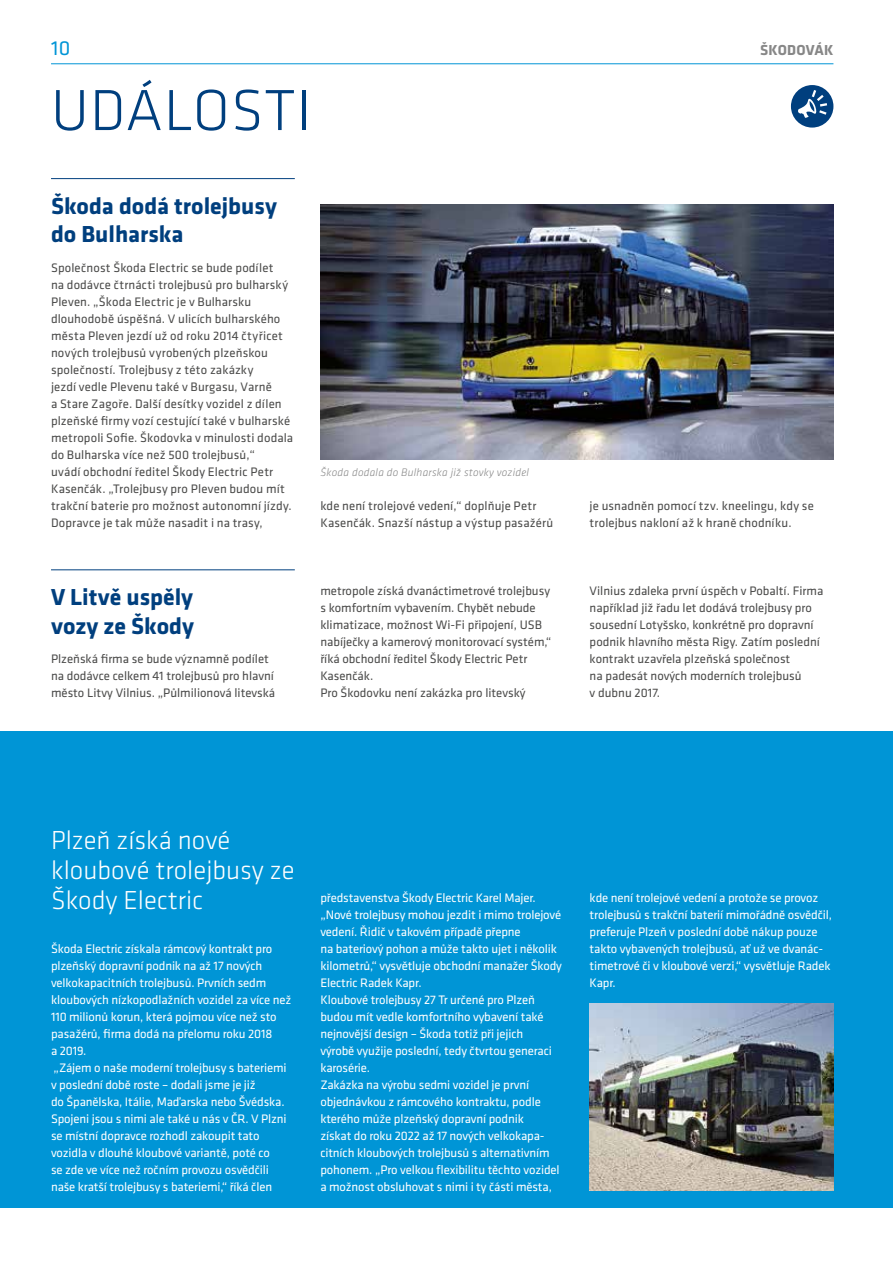
<style>
.page{position:relative;width:893px;height:1263px;background:#fff}
.page>*{position:absolute;margin:0;border:0;box-sizing:border-box;transform-origin:0 0}
.t1{font:300 60px "Klavika";letter-spacing:.02em;color:#003f7e}
.t2{font:300 27px/30px "Klavika";color:#fff}
.t3{font:700 24px/28.8px "Klavika";color:#003f7e}
.t4{font:21px "Klavika";color:#0095d6}
.t5{font:700 15px "Klavika";letter-spacing:.02em;color:#878787}
.t6{font:12.75px/17px "Klavika";letter-spacing:-.01em;color:#fff}
.t7{font:12.75px/17px "Klavika";letter-spacing:.005em;color:#4a4a49}
.t8{font:italic 300 11.25px "Klavika";letter-spacing:.02em;color:#878787}
</style>
<div class="page">
<svg style="left:791px;top:85px;width:42px;height:43px"></svg>
<div style="left:0;top:731px;width:893px;height:477px;background:#0095d6"></div>
<hr style="left:51px;top:178px;width:244px;height:1px;background:#003f7e">
<hr style="left:51px;top:569px;width:244px;height:1px;background:#003f7e">
<img style="left:320px;top:204px;width:513px;height:255px">
<img style="left:590px;top:1003px;width:243px;height:188px">
<hr style="left:51px;top:63px;width:782px;height:1px;background:#0095d6">
<h3 class="t4" style="left:51px;top:35px;width:21px">10</h3>
<p class="t5" style="left:760px;top:39px;width:75px">ŠKODOVÁK</p>
<h1 class="t1" style="left:51px;top:74px;width:262px">UDÁLOSTI</h1>
<h3 class="t3" style="left:51px;top:190px;width:227px">Škoda dodá trolejbusy do Bulharska</h3>
<p class="t7" style="left:51px;top:259px;width:244px">Společnost Škoda Electric se bude podílet<br>na dodávce čtrnácti trolejbusů pro bulharský Pleven. „Škoda Electric je v Bulharsku dlouhodobě úspěšná. V ulicích bulharského města Pleven jezdí už od roku 2014 čtyřicet nových trolejbusů vyrobených plzeňskou společností. Trolejbusy z této zakázky<br>jezdí vedle Plevenu také v Burgasu, Varně<br>a Stare Zagoře. Další desítky vozidel z dílen plzeňské firmy vozí cestující také v bulharské metropoli Sofie. Škodovka v minulosti dodala do Bulharska více než 500 trolejbusů,“<br>uvádí obchodní ředitel Škody Electric Petr Kasenčák. „Trolejbusy pro Pleven budou mít trakční baterie pro možnost autonomní jízdy.<br>Dopravce je tak může nasadit i na trasy,</p>
<h3 class="t3" style="left:51px;top:581px;width:145px">V Litvě uspěly vozy ze Škody</h3>
<p class="t7" style="left:51px;top:650px;width:226px">Plzeňská firma se bude významně podílet na dodávce celkem 41 trolejbusů pro hlavní město Litvy Vilnius. „Půlmilionová litevská</p>
<p class="t8" style="left:320px;top:466px;width:210px">Škoda dodala do Bulharska již stovky vozidel</p>
<p class="t7" style="left:320px;top:497px;width:234px">kde není trolejové vedení,“ doplňuje Petr<br>Kasenčák. Snazší nástup a výstup pasažérů</p>
<p class="t7" style="left:590px;top:497px;width:226px">je usnadněn pomocí tzv. kneelingu, kdy se trolejbus nakloní až k hraně chodníku.</p>
<p class="t7" style="left:320px;top:582px;width:233px">metropole získá dvanáctimetrové trolejbusy s komfortním vybavením. Chybět nebude klimatizace, možnost Wi-Fi připojení, USB nabíječky a kamerový monitorovací systém,“ říká obchodní ředitel Škody Electric Petr Kasenčák.<br>Pro Škodovku není zakázka pro litevský</p>
<p class="t7" style="left:590px;top:582px;width:235px">Vilnius zdaleka první úspěch v Pobaltí. Firma například již řadu let dodává trolejbusy pro sousední Lotyšsko, konkrétně pro dopravní podnik hlavního města Rigy. Zatím poslední kontrakt uzavřela plzeňská společnost<br>na padesát nových moderních trolejbusů<br>v dubnu 2017.</p>
<h2 class="t2" style="left:51px;top:825px;width:245px">Plzeň získá nové kloubové trolejbusy ze<br>Škody Electric</h2>
<p class="t6" style="left:51px;top:939px;width:242px">Škoda Electric získala rámcový kontrakt pro plzeňský dopravní podnik na až 17 nových velkokapacitních trolejbusů. Prvních sedm kloubových nízkopodlažních vozidel za více než 110 milionů korun, která pojmou více než sto pasažérů, firma dodá na přelomu roku 2018<br>a 2019.<br>„Zájem o naše moderní trolejbusy s bateriemi v poslední době roste – dodali jsme je již<br>do Španělska, Itálie, Maďarska nebo Švédska.<br>Spojeni jsou s nimi ale také u nás v ČR. V Plzni se místní dopravce rozhodl zakoupit tato vozidla v dlouhé kloubové variantě, poté co<br>se zde ve více než ročním provozu osvědčili naše kratší trolejbusy s bateriemi,“ říká člen</p>
<p class="t6" style="left:320px;top:888px;width:243px">představenstva Škody Electric Karel Majer. „Nové trolejbusy mohou jezdit i mimo trolejové vedení. Řidič v takovém případě přepne<br>na bateriový pohon a může takto ujet i několik kilometrů,“ vysvětluje obchodní manažer Škody Electric Radek Kapr.<br>Kloubové trolejbusy 27 Tr určené pro Plzeň budou mít vedle komfortního vybavení také nejnovější design – Škoda totiž při jejich<br>výrobě využije poslední, tedy čtvrtou generaci karosérie.<br>Zakázka na výrobu sedmi vozidel je první objednávkou z rámcového kontraktu, podle kterého může plzeňský dopravní podnik<br>získat do roku 2022 až 17 nových velkokapa&shy;citních kloubových trolejbusů s alternativním pohonem. „Pro velkou flexibilitu těchto vozidel a možnost obsluhovat s nimi i ty části města,</p>
<p class="t6" style="left:590px;top:888px;width:244px">kde není trolejové vedení a protože se provoz trolejbusů s trakční baterií mimořádně osvědčil, preferuje Plzeň v poslední době nákup pouze takto vybavených trolejbusů, ať už ve dvanác&shy;timetrové či v kloubové verzi,“ vysvětluje Radek Kapr.</p>
</div>
